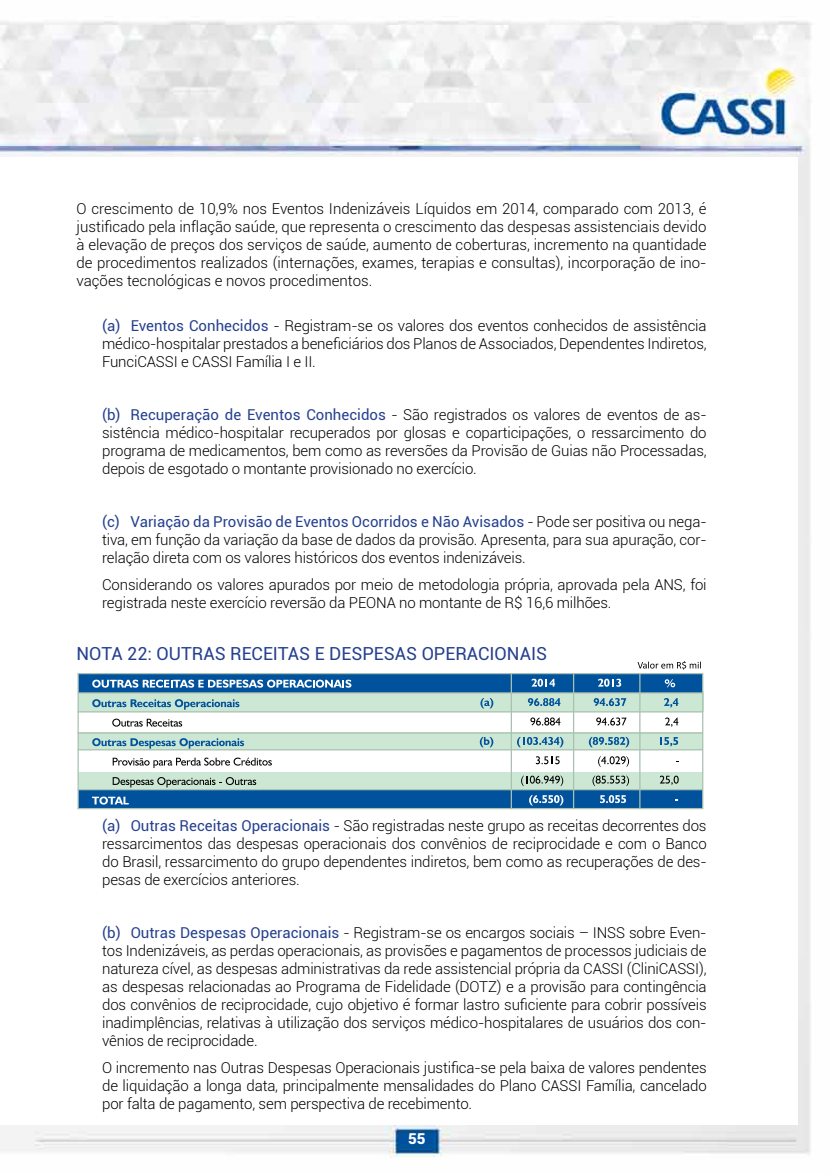
<style>
.page{position:relative;width:830px;height:1174px;background:#fff}
.page>*{position:absolute;margin:0;border:0;box-sizing:border-box;transform-origin:0 0}
.t1{font:18px "Roboto";color:#25408f}
.t2{font:300 15px/18px "Roboto";letter-spacing:-.01em;color:#000;text-align:justify}
.t3{font:900 15px "Roboto";color:#fff}
.s1{font-weight:400;color:#25408f}
</style>
<div class="page">
<img style="left:0;top:21px;width:812px;height:1137px">
<div style="left:0;top:157px;width:797px;height:968px;background:#fff"></div>
<div style="left:78px;top:691px;width:625px;height:21px;background:#cce7d3"></div>
<div style="left:78px;top:732px;width:624px;height:18px;background:#cce7d3"></div>
<div style="left:78px;top:772px;width:624px;height:17px;background:#cce7d3"></div>
<div style="left:78px;top:790px;width:624px;height:18px;background:#00529c"></div>
<div style="left:78px;top:674px;width:624px;height:18px;background:#00529c"></div>
<svg style="left:637px;top:661px;width:62px;height:8px"></svg>
<svg style="left:92px;top:679px;width:259px;height:8px"></svg>
<svg style="left:92px;top:699px;width:147px;height:10px"></svg>
<svg style="left:92px;top:738px;width:152px;height:10px"></svg>
<svg style="left:112px;top:718px;width:70px;height:8px"></svg>
<svg style="left:113px;top:757px;width:159px;height:11px"></svg>
<svg style="left:113px;top:777px;width:143px;height:10px"></svg>
<svg style="left:92px;top:796px;width:37px;height:8px"></svg>
<svg style="left:527px;top:698px;width:33px;height:8px"></svg>
<svg style="left:517px;top:737px;width:46px;height:10px"></svg>
<svg style="left:530px;top:717px;width:30px;height:8px"></svg>
<svg style="left:535px;top:756px;width:24px;height:8px"></svg>
<svg style="left:521px;top:775px;width:42px;height:11px"></svg>
<svg style="left:529px;top:795px;width:34px;height:10px"></svg>
<svg style="left:480px;top:698px;width:13px;height:10px"></svg>
<svg style="left:479px;top:737px;width:14px;height:10px"></svg>
<svg style="left:593px;top:698px;width:33px;height:8px"></svg>
<svg style="left:588px;top:737px;width:41px;height:10px"></svg>
<svg style="left:596px;top:717px;width:30px;height:8px"></svg>
<svg style="left:598px;top:756px;width:30px;height:10px"></svg>
<svg style="left:592px;top:775px;width:36px;height:11px"></svg>
<svg style="left:600px;top:795px;width:25px;height:8px"></svg>
<svg style="left:664px;top:698px;width:14px;height:9px"></svg>
<svg style="left:660px;top:737px;width:17px;height:9px"></svg>
<svg style="left:665px;top:717px;width:13px;height:10px"></svg>
<svg style="left:660px;top:775px;width:18px;height:10px"></svg>
<svg style="left:531px;top:678px;width:24px;height:8px"></svg>
<svg style="left:598px;top:678px;width:23px;height:8px"></svg>
<svg style="left:664px;top:679px;width:10px;height:8px"></svg>
<hr style="left:78px;top:673px;width:624px;height:1px;background:#a9c1b1">
<hr style="left:78px;top:711px;width:624px;height:1px;background:#a9c1b1">
<hr style="left:78px;top:732px;width:624px;height:1px;background:#a9c1b1">
<hr style="left:78px;top:749px;width:624px;height:1px;background:#a9c1b1">
<hr style="left:78px;top:692px;width:624px;height:1px;background:#a9c1b1">
<hr style="left:78px;top:789px;width:624px;height:1px;background:#a9c1b1">
<hr style="left:78px;top:808px;width:624px;height:1px;background:#a9c1b1">
<hr style="left:701px;top:673px;width:2px;height:136px;background:#a9c1b1">
<hr style="left:77px;top:673px;width:2px;height:136px;background:#a9c1b1">
<hr style="left:510px;top:673px;width:1px;height:136px;background:#a9c1b1">
<hr style="left:572px;top:673px;width:2px;height:136px;background:#a9c1b1">
<hr style="left:639px;top:673px;width:1px;height:136px;background:#a9c1b1">
<p class="t2" style="left:77px;top:199px;width:631px">O crescimento de 10,9% nos Eventos Indenizáveis Líquidos em 2014, comparado com 2013, é justificado pela inflação saúde, que representa o crescimento das despesas assistenciais devido à elevação de preços dos serviços de saúde, aumento de coberturas, incremento na quantidade de procedimentos realizados (internações, exames, terapias e consultas), incorporação de ino&shy;vações tecnológicas e novos procedimentos.</p>
<p class="t2" style="left:102px;top:316px;width:605px"><span class="s1">(a) Eventos Conhecidos</span> - Registram-se os valores dos eventos conhecidos de assistência médico-hospitalar prestados a beneficiários dos Planos de Associados, Dependentes Indiretos, FunciCASSI e CASSI Família I e II.</p>
<p class="t2" style="left:102px;top:405px;width:605px"><span class="s1">(b) Recuperação de Eventos Conhecidos</span> - São registrados os valores de eventos de as&shy;sistência médico-hospitalar recuperados por glosas e coparticipações, o ressarcimento do programa de medicamentos, bem como as reversões da Provisão de Guias não Processadas, depois de esgotado o montante provisionado no exercício.</p>
<p class="t2" style="left:102px;top:512px;width:605px"><span class="s1">(c) Variação da Provisão de Eventos Ocorridos e Não Avisados</span> - Pode ser positiva ou nega&shy;tiva, em função da variação da base de dados da provisão. Apresenta, para sua apuração, cor&shy;relação direta com os valores históricos dos eventos indenizáveis.</p>
<p class="t2" style="left:102px;top:574px;width:605px">Considerando os valores apurados por meio de metodologia própria, aprovada pela ANS, foi registrada neste exercício reversão da PEONA no montante de R$ 16,6 milhões.</p>
<p class="t1" style="left:77px;top:641px;width:472px">NOTA 22: OUTRAS RECEITAS E DESPESAS OPERACIONAIS</p>
<p class="t2" style="left:102px;top:816px;width:606px"><span class="s1">(a) Outras Receitas Operacionais</span> - São registradas neste grupo as receitas decorrentes dos ressarcimentos das despesas operacionais dos convênios de reciprocidade e com o Banco do Brasil, ressarcimento do grupo dependentes indiretos, bem como as recuperações de des&shy;pesas de exercícios anteriores.</p>
<p class="t2" style="left:102px;top:923px;width:605px"><span class="s1">(b) Outras Despesas Operacionais</span> - Registram-se os encargos sociais – INSS sobre Even&shy;tos Indenizáveis, as perdas operacionais, as provisões e pagamentos de processos judiciais de natureza cível, as despesas administrativas da rede assistencial própria da CASSI (CliniCASSI), as despesas relacionadas ao Programa de Fidelidade (DOTZ) e a provisão para contingência dos convênios de reciprocidade, cujo objetivo é formar lastro suficiente para cobrir possíveis inadimplências, relativas à utilização dos serviços médico-hospitalares de usuários dos con&shy;vênios de reciprocidade.</p>
<p class="t2" style="left:102px;top:1058px;width:605px">O incremento nas Outras Despesas Operacionais justifica-se pela baixa de valores pendentes de liquidação a longa data, principalmente mensalidades do Plano CASSI Família, cancelado por falta de pagamento, sem perspectiva de recebimento.</p>
<p class="t3" style="left:408px;top:1128px;width:19px">55</p>
</div>
